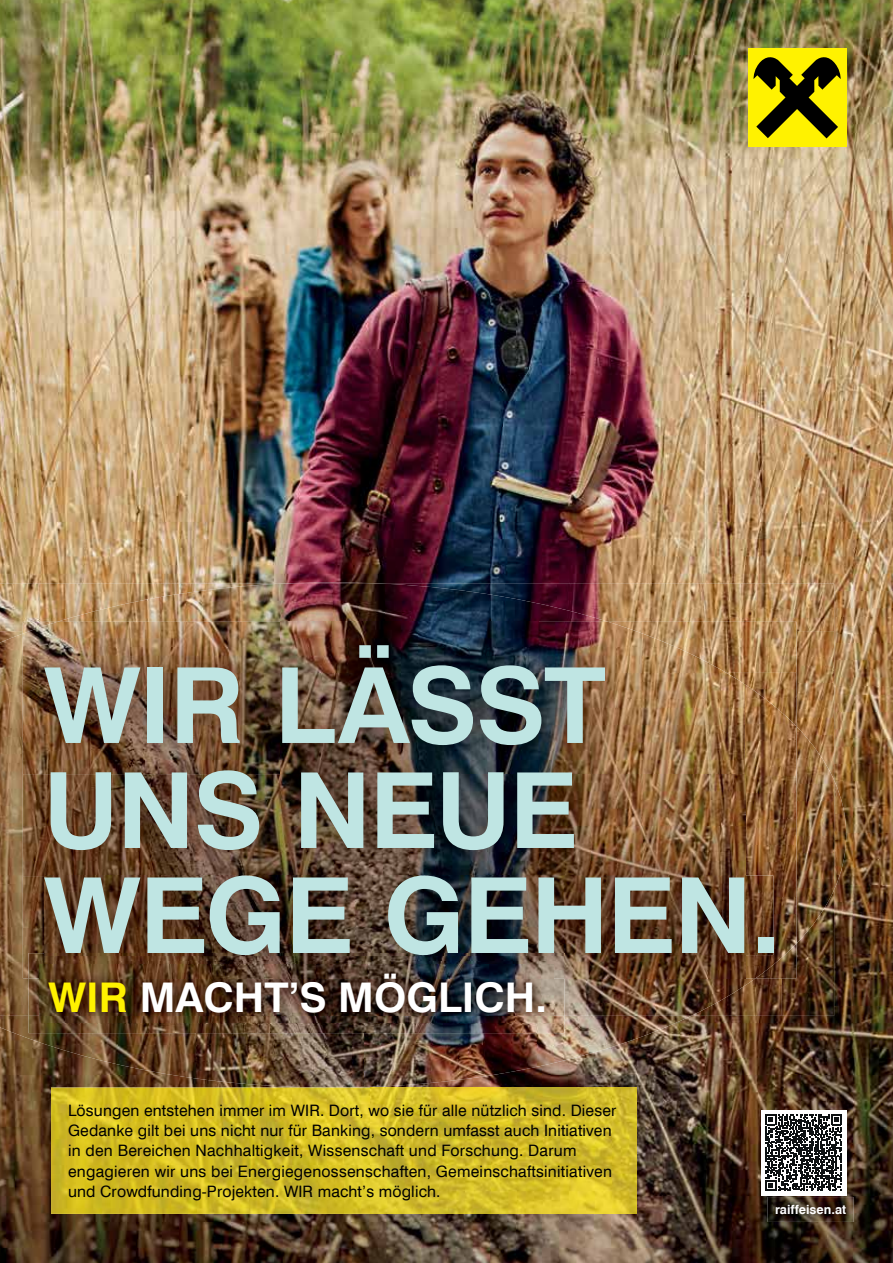
<style>
.page{position:relative;width:893px;height:1263px;background:#fff}
.page>*{position:absolute;margin:0;border:0;box-sizing:border-box;transform-origin:0 0}
.t1{font:700 105px/105px "Swiss 721 TL";letter-spacing:-.015em;color:#bfe5e3}
.t2{font:700 40.95px "Swiss 721 TL";color:#fff}
.t3{font:15.75px/20.2px "Swiss 721 TL";letter-spacing:.01em;color:#000}
.t4{font:700 12.75px "Swiss 721 TL";color:#fff}
.s1{color:#fff200}
</style>
<div class="page">
<img style="left:0;top:0;width:893px;height:1263px">
<img style="left:279px;top:582px;width:108px;height:2px">
<img style="left:834px;top:780px;width:12px;height:110px">
<img style="left:0;top:1016px;width:686px;height:71px">
<svg style="left:685px;top:1016px;width:6px;height:2px"></svg>
<img style="left:0;top:584px;width:57px;height:47px">
<img style="left:608px;top:584px;width:226px;height:47px">
<img style="left:0;top:631px;width:23px;height:3px">
<img style="left:796px;top:631px;width:38px;height:95px">
<img style="left:782px;top:943px;width:52px;height:73px">
<img style="left:756px;top:978px;width:26px;height:38px">
<img style="left:57px;top:584px;width:551px;height:38px">
<img style="left:0;top:634px;width:28px;height:382px">
<img style="left:796px;top:726px;width:38px;height:217px">
<img style="left:564px;top:978px;width:192px;height:38px">
<img style="left:745px;top:622px;width:51px;height:50px">
<img style="left:745px;top:672px;width:51px;height:12px">
<img style="left:23px;top:622px;width:722px;height:152px">
<img style="left:745px;top:684px;width:51px;height:294px">
<img style="left:23px;top:774px;width:361px;height:102px">
<img style="left:384px;top:774px;width:361px;height:101px">
<img style="left:23px;top:876px;width:21px;height:102px">
<img style="left:564px;top:955px;width:181px;height:23px">
<img style="left:44px;top:875px;width:469px;height:78px">
<img style="left:513px;top:875px;width:260px;height:80px">
<img style="left:51px;top:1087px;width:586px;height:127px">
<img style="left:768px;top:1197px;width:86px;height:25px">
<img style="left:773px;top:1202px;width:75px;height:14px">
<img style="left:28px;top:953px;width:536px;height:80px">
<img style="left:44px;top:953px;width:520px;height:2px">
<img style="left:40px;top:964px;width:513px;height:58px">
<div style="left:761px;top:1110px;width:85px;height:85px;background:#fff"></div>
<svg style="left:765px;top:1114px;width:77px;height:77px"></svg>
<div style="left:748px;top:49px;width:98px;height:98px;background:#fff200"></div>
<svg style="left:753px;top:57px;width:88px;height:81px"></svg>
<h1 class="t1" style="left:43px;top:651px;width:739px">WIR LÄSST<br>UNS NEUE<br>WEGE GEHEN.</h1>
<h2 class="t2" style="left:48px;top:970px;width:500px"><span class="s1">WIR</span> MACHT’S MÖGLICH.</h2>
<p class="t3" style="left:68px;top:1100px;width:550px">Lösungen entstehen immer im WIR. Dort, wo sie für alle nützlich sind. Dieser Gedanke gilt bei uns nicht nur für Banking, sondern umfasst auch Initiativen in den Bereichen Nachhaltigkeit, Wissenschaft und Forschung. Darum engagieren wir uns bei Energiegenossenschaften, Gemeinschaftsinitiativen und Crowdfunding-Projekten. WIR macht’s möglich.</p>
<p class="t4" style="left:775px;top:1201px;width:73px">raiffeisen.at</p>
</div>
